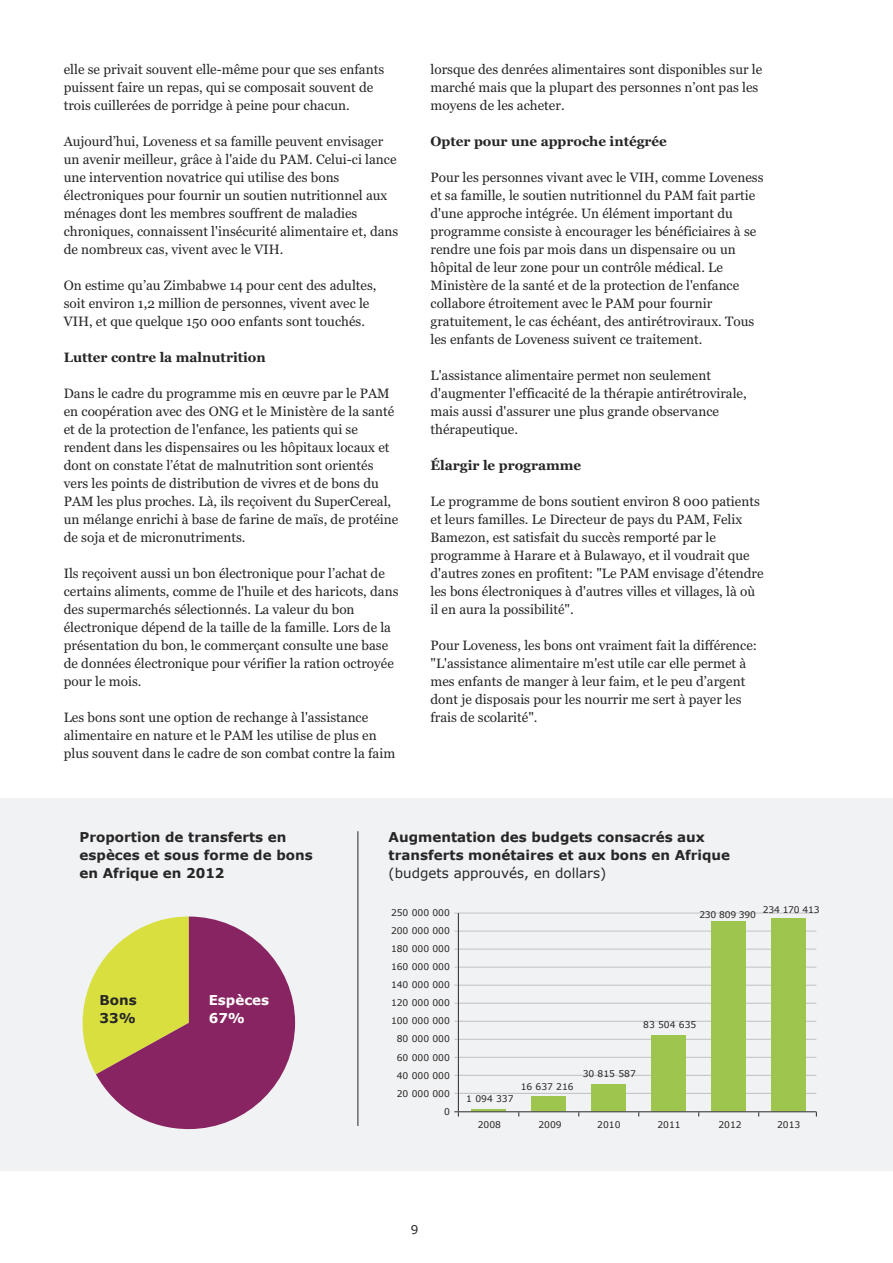
<style>
.page{position:relative;width:893px;height:1263px;background:#fff}
.page>*{position:absolute;margin:0;border:0;box-sizing:border-box;transform-origin:0 0}
.t1{font:13.5px/18px "Georgia";color:#272627}
.t2{font:700 13.5px/18px "Verdana";color:#272627}
.t3{font:700 13.5px "Georgia";color:#272627}
.t4{font:13.5px "Verdana";color:#272627}
.t5{font:700 13.5px/18px "Verdana";color:#fff}
.t6{font:12px "Verdana";color:#272627}
.t7{font:9.15px/18.1px "Verdana";color:#272425;text-align:right}
.t8{font:9.15px "Verdana";letter-spacing:-.025em;color:#272425}
</style>
<div class="page">
<div style="left:0;top:798px;width:893px;height:372px;background:#f1f2f3"></div>
<svg style="left:82px;top:916px;width:213px;height:213px"></svg>
<hr style="left:357px;top:831px;width:1px;height:295px;background:#272627">
<hr style="left:454px;top:1093px;width:362px;height:1px;background:#bbbcbe">
<hr style="left:454px;top:1075px;width:362px;height:1px;background:#bbbcbe">
<hr style="left:454px;top:1057px;width:362px;height:1px;background:#bbbcbe">
<hr style="left:454px;top:1039px;width:362px;height:1px;background:#bbbcbe">
<hr style="left:454px;top:1021px;width:362px;height:1px;background:#bbbcbe">
<hr style="left:454px;top:1003px;width:362px;height:1px;background:#bbbcbe">
<hr style="left:454px;top:985px;width:362px;height:1px;background:#bbbcbe">
<hr style="left:454px;top:967px;width:362px;height:1px;background:#bbbcbe">
<hr style="left:454px;top:949px;width:362px;height:1px;background:#bbbcbe">
<hr style="left:454px;top:931px;width:362px;height:1px;background:#bbbcbe">
<hr style="left:454px;top:913px;width:362px;height:1px;background:#bbbcbe">
<hr style="left:471px;top:1110px;width:34px;height:2px;background:#9ec54d">
<div style="left:531px;top:1096px;width:34px;height:16px;background:#9ec54d"></div>
<div style="left:591px;top:1084px;width:34px;height:28px;background:#9ec54d"></div>
<div style="left:651px;top:1035px;width:34px;height:77px;background:#9ec54d"></div>
<div style="left:711px;top:921px;width:34px;height:191px;background:#9ec54d"></div>
<hr style="left:458px;top:913px;width:1px;height:203px;background:#272425">
<div style="left:771px;top:918px;width:34px;height:194px;background:#9ec54d"></div>
<hr style="left:454px;top:1111px;width:362px;height:1px;background:#272425">
<p class="t1" style="left:64px;top:60px;width:322px">elle se privait souvent elle-même pour que ses enfants puissent faire un repas, qui se composait souvent de trois cuillerées de porridge à peine pour chacun.</p>
<p class="t1" style="left:64px;top:132px;width:336px">Aujourd’hui, Loveness et sa famille peuvent envisager un avenir meilleur, grâce à l'aide du PAM. Celui-ci lance une intervention novatrice qui utilise des bons électroniques pour fournir un soutien nutritionnel aux ménages dont les membres souffrent de maladies chroniques, connaissent l'insécurité alimentaire et, dans de nombreux cas, vivent avec le VIH.</p>
<p class="t1" style="left:64px;top:276px;width:314px">On estime qu’au Zimbabwe 14 pour cent des adultes, soit environ 1,2 million de personnes, vivent avec le<br>VIH, et que quelque 150 000 enfants sont touchés.</p>
<p class="t3" style="left:64px;top:349px;width:204px">Lutter contre la malnutrition</p>
<p class="t1" style="left:64px;top:384px;width:336px">Dans le cadre du programme mis en œuvre par le PAM en coopération avec des ONG et le Ministère de la santé et de la protection de l'enfance, les patients qui se rendent dans les dispensaires ou les hôpitaux locaux et dont on constate l’état de malnutrition sont orientés vers les points de distribution de vivres et de bons du PAM les plus proches. Là, ils reçoivent du SuperCereal, un mélange enrichi à base de farine de maïs, de protéine de soja et de micronutriments.</p>
<p class="t1" style="left:64px;top:564px;width:336px">Ils reçoivent aussi un bon électronique pour l’achat de certains aliments, comme de l'huile et des haricots, dans des supermarchés sélectionnés. La valeur du bon électronique dépend de la taille de la famille. Lors de la présentation du bon, le commerçant consulte une base de données électronique pour vérifier la ration octroyée pour le mois.</p>
<p class="t1" style="left:64px;top:708px;width:333px">Les bons sont une option de rechange à l'assistance alimentaire en nature et le PAM les utilise de plus en plus souvent dans le cadre de son combat contre la faim</p>
<p class="t1" style="left:431px;top:60px;width:333px">lorsque des denrées alimentaires sont disponibles sur le marché mais que la plupart des personnes n’ont pas les moyens de les acheter.</p>
<p class="t3" style="left:431px;top:133px;width:238px">Opter pour une approche intégrée</p>
<p class="t1" style="left:431px;top:168px;width:335px">Pour les personnes vivant avec le VIH, comme Loveness et sa famille, le soutien nutritionnel du PAM fait partie d'une approche intégrée. Un élément important du programme consiste à encourager les bénéficiaires à se rendre une fois par mois dans un dispensaire ou un hôpital de leur zone pour un contrôle médical. Le Ministère de la santé et de la protection de l'enfance collabore étroitement avec le PAM pour fournir gratuitement, le cas échéant, des antirétroviraux. Tous les enfants de Loveness suivent ce traitement.</p>
<p class="t1" style="left:431px;top:366px;width:318px">L'assistance alimentaire permet non seulement d'augmenter l'efficacité de la thérapie antirétrovirale, mais aussi d'assurer une plus grande observance thérapeutique.</p>
<p class="t3" style="left:431px;top:457px;width:152px">Élargir le programme</p>
<p class="t1" style="left:431px;top:492px;width:335px">Le programme de bons soutient environ 8 000 patients et leurs familles. Le Directeur de pays du PAM, Felix Bamezon, est satisfait du succès remporté par le programme à Harare et à Bulawayo, et il voudrait que d'autres zones en profitent: "Le PAM envisage d’étendre les bons électroniques à d'autres villes et villages, là où il en aura la possibilité".</p>
<p class="t1" style="left:431px;top:636px;width:328px">Pour Loveness, les bons ont vraiment fait la différence: "L'assistance alimentaire m'est utile car elle permet à mes enfants de manger à leur faim, et le peu d’argent dont je disposais pour les nourrir me sert à payer les frais de scolarité".</p>
<p class="t2" style="left:80px;top:828px;width:235px">Proportion de transferts en espèces et sous forme de bons en Afrique en 2012</p>
<p class="t2" style="left:389px;top:828px;width:343px">Augmentation des budgets consacrés aux transferts monétaires et aux bons en Afrique</p>
<p class="t4" style="left:389px;top:864px;width:219px">(budgets approuvés, en dollars)</p>
<p class="t2" style="left:100px;top:991px;width:39px">Bons<br>33%</p>
<p class="t5" style="left:209px;top:991px;width:62px">Espèces<br>67%</p>
<p class="t7" style="left:391px;top:903px;width:60px">250 000 000<br>200 000 000<br>180 000 000<br>160 000 000<br>140 000 000<br>120 000 000<br>100 000 000<br>80 000 000<br>60 000 000<br>40 000 000<br>20 000 000<br>0</p>
<p class="t8" style="left:699px;top:908px;width:58px">230 809 390</p>
<p class="t8" style="left:763px;top:904px;width:58px">234 170 413</p>
<p class="t7" style="left:643px;top:1016px;width:55px">83 504 635</p>
<p class="t7" style="left:466px;top:1089px;width:49px">1 094 337</p>
<p class="t7" style="left:521px;top:1077px;width:55px">16 637 216</p>
<p class="t7" style="left:583px;top:1064px;width:55px">30 815 587</p>
<p class="t6" style="left:411px;top:1222px;width:9px">9</p>
<p class="t7" style="left:478px;top:1115px;width:25px">2008</p>
<p class="t7" style="left:538px;top:1115px;width:25px">2009</p>
<p class="t7" style="left:597px;top:1115px;width:25px">2010</p>
<p class="t7" style="left:657px;top:1115px;width:25px">2011</p>
<p class="t7" style="left:718px;top:1115px;width:25px">2012</p>
<p class="t7" style="left:777px;top:1115px;width:25px">2013</p>
</div>
